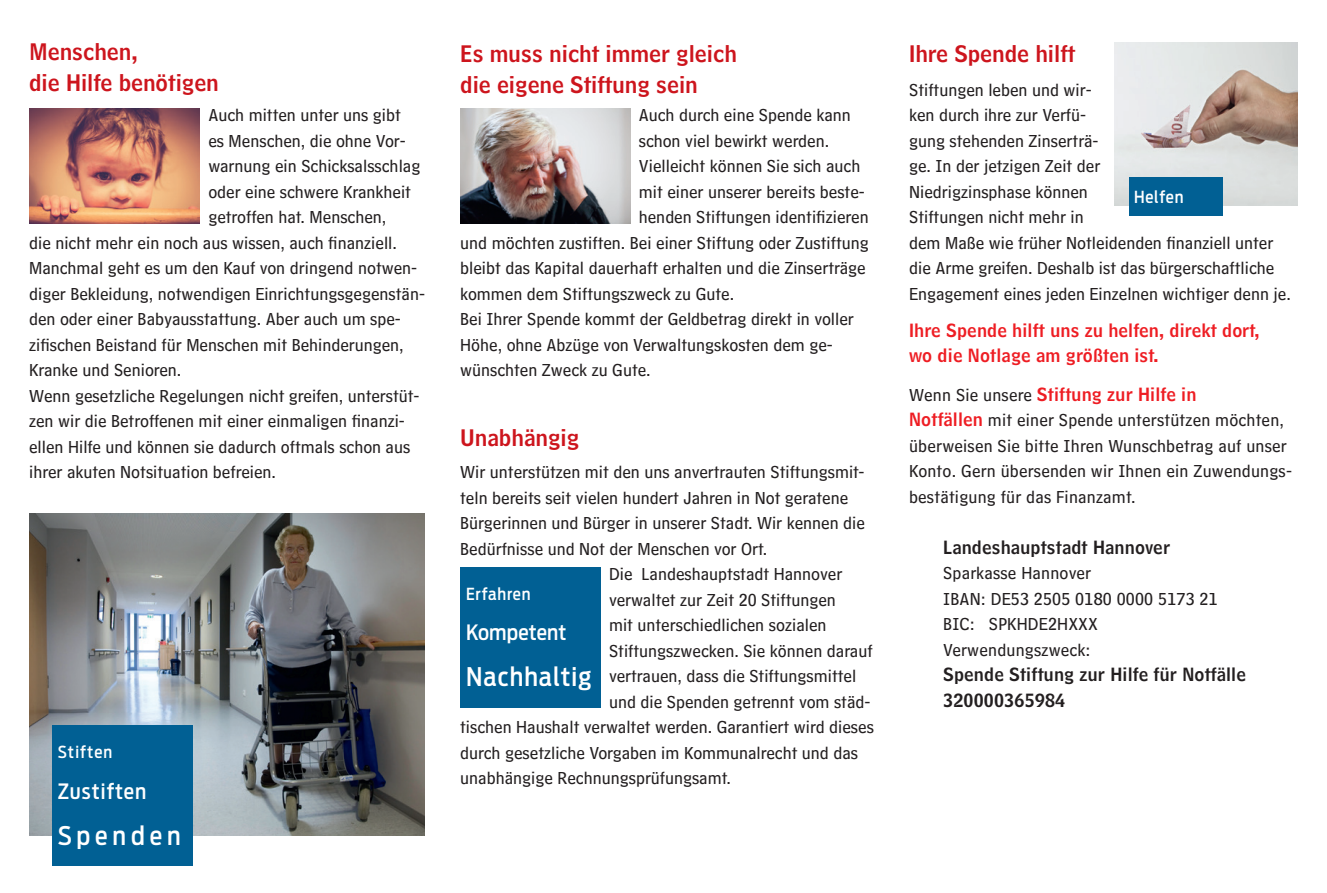
<style>
.page{position:relative;width:1327px;height:893px;background:#fff}
.page>*{position:absolute;margin:0;border:0;box-sizing:border-box;transform-origin:0 0}
.t1{font:500 25.5px "Antenna Cond";letter-spacing:.04em;color:#fff}
.t2{font:500 25.5px "Antenna Cond";letter-spacing:.19em;color:#fff}
.t3{font:22.5px/31.5px "HM Headline";color:#cd151d}
.t4{font:500 21px "Antenna Cond";letter-spacing:.05em;color:#fff}
.t5{font:500 21px "Antenna Cond";letter-spacing:.02em;color:#fff}
.t6{font:18px/25.5px "HM Text";color:#231f20}
.t7{font:18px/25.5px "HM Headline";letter-spacing:.01em;color:#ee1d23}
.t8{font:18px/25.5px "HM Headline";letter-spacing:.01em;color:#231f20}
.t9{font:500 16.5px "Antenna Cond";letter-spacing:.05em;color:#fff}
.t10{font:500 16.5px "Antenna Cond";letter-spacing:.07em;color:#fff}
.s1{font-family:"HM Text";color:#231f20}
.s2{font-family:"HM Headline";color:#ee1d23}
</style>
<div class="page">
<img style="left:460px;top:108px;width:170px;height:115px">
<img style="left:30px;top:108px;width:170px;height:115px">
<img style="left:30px;top:513px;width:395px;height:323px">
<div style="left:52px;top:725px;width:140px;height:140px;background:#016094"></div>
<div style="left:460px;top:568px;width:140px;height:140px;background:#016094"></div>
<img style="left:1114px;top:43px;width:183px;height:162px">
<div style="left:1129px;top:177px;width:94px;height:39px;background:#016094"></div>
<p class="t3" style="left:29px;top:33px;width:191px">Menschen,<br>die Hilfe benötigen</p>
<p class="t6" style="left:208px;top:99px;width:194px">Auch mitten unter uns gibt</p>
<p class="t6" style="left:208px;top:125px;width:199px">es Menschen, die ohne Vor-</p>
<p class="t6" style="left:208px;top:150px;width:213px">warnung ein Schicksalsschlag</p>
<p class="t6" style="left:208px;top:176px;width:204px">oder eine schwere Krankheit</p>
<p class="t6" style="left:208px;top:201px;width:179px">getroffen hat. Menschen,</p>
<p class="t6" style="left:29px;top:227px;width:369px">die nicht mehr ein noch aus wissen, auch finanziell.</p>
<p class="t6" style="left:29px;top:253px;width:390px">Manchmal geht es um den Kauf von dringend notwen-</p>
<p class="t6" style="left:29px;top:278px;width:397px">diger Bekleidung, notwendigen Einrichtungsgegenstän-</p>
<p class="t6" style="left:29px;top:304px;width:373px">den oder einer Babyausstattung. Aber auch um spe-</p>
<p class="t6" style="left:29px;top:329px;width:376px">zifischen Beistand für Menschen mit Behinderungen,</p>
<p class="t6" style="left:29px;top:355px;width:154px">Kranke und Senioren.</p>
<p class="t6" style="left:29px;top:380px;width:392px">Wenn gesetzliche Regelungen nicht greifen, unterstüt-</p>
<p class="t6" style="left:29px;top:406px;width:377px">zen wir die Betroffenen mit einer einmaligen finanzi-</p>
<p class="t6" style="left:29px;top:431px;width:383px">ellen Hilfe und können sie dadurch oftmals schon aus</p>
<p class="t6" style="left:29px;top:457px;width:248px">ihrer akuten Notsituation befreien.</p>
<p class="t10" style="left:58px;top:742px;width:56px">Stiften</p>
<p class="t4" style="left:58px;top:778px;width:90px">Zustiften</p>
<h1 class="t2" style="left:58px;top:821px;width:124px">Spenden</h1>
<p class="t3" style="left:460px;top:35px;width:278px">Es muss nicht immer gleich die eigene Stiftung sein</p>
<p class="t6" style="left:639px;top:99px;width:214px">Auch durch eine Spende kann</p>
<p class="t6" style="left:639px;top:125px;width:192px">schon viel bewirkt werden.</p>
<p class="t6" style="left:639px;top:150px;width:223px">Vielleicht können Sie sich auch</p>
<p class="t6" style="left:639px;top:176px;width:227px">mit einer unserer bereits beste-</p>
<p class="t6" style="left:639px;top:201px;width:231px">henden Stiftungen identifizieren</p>
<p class="t6" style="left:460px;top:227px;width:410px">und möchten zustiften. Bei einer Stiftung oder Zustiftung</p>
<p class="t6" style="left:460px;top:253px;width:407px">bleibt das Kapital dauerhaft erhalten und die Zinserträge</p>
<p class="t6" style="left:460px;top:278px;width:275px">kommen dem Stiftungszweck zu Gute.</p>
<p class="t6" style="left:460px;top:304px;width:395px">Bei Ihrer Spende kommt der Geldbetrag direkt in voller</p>
<p class="t6" style="left:460px;top:329px;width:374px">Höhe, ohne Abzüge von Verwaltungskosten dem ge-</p>
<p class="t6" style="left:460px;top:355px;width:192px">wünschten Zweck zu Gute.</p>
<p class="t3" style="left:460px;top:419px;width:121px">Unabhängig</p>
<p class="t6" style="left:460px;top:457px;width:406px">Wir unterstützen mit den uns anvertrauten Stiftungsmit-</p>
<p class="t6" style="left:460px;top:482px;width:390px">teln bereits seit vielen hundert Jahren in Not geratene</p>
<p class="t6" style="left:460px;top:508px;width:406px">Bürgerinnen und Bürger in unserer Stadt. Wir kennen die</p>
<p class="t6" style="left:460px;top:533px;width:308px">Bedürfnisse und Not der Menschen vor Ort.</p>
<p class="t6" style="left:609px;top:559px;width:235px">Die Landeshauptstadt Hannover</p>
<p class="t6" style="left:609px;top:584px;width:228px">verwaltet zur Zeit 20 Stiftungen</p>
<p class="t6" style="left:609px;top:610px;width:219px">mit unterschiedlichen sozialen</p>
<p class="t6" style="left:609px;top:635px;width:265px">Stiftungszwecken. Sie können darauf</p>
<p class="t6" style="left:609px;top:661px;width:249px">vertrauen, dass die Stiftungsmittel</p>
<p class="t6" style="left:609px;top:686px;width:263px">und die Spenden getrennt vom städ-</p>
<p class="t6" style="left:460px;top:712px;width:415px">tischen Haushalt verwaltet werden. Garantiert wird dieses</p>
<p class="t6" style="left:460px;top:737px;width:399px">durch gesetzliche Vorgaben im Kommunalrecht und das</p>
<p class="t6" style="left:460px;top:763px;width:272px">unabhängige Rechnungsprüfungsamt.</p>
<p class="t9" style="left:466px;top:585px;width:66px">Erfahren</p>
<p class="t5" style="left:466px;top:619px;width:102px">Kompetent</p>
<h1 class="t1" style="left:466px;top:661px;width:127px">Nachhaltig</h1>
<p class="t3" style="left:909px;top:35px;width:168px">Ihre Spende hilft</p>
<p class="t6" style="left:909px;top:74px;width:383px">Stiftungen leben und wir-<br>ken durch ihre zur Verfü-<br>gung stehenden Zinserträ-<br>ge. In der jetzigen Zeit der<br>Niedrigzinsphase können<br>Stiftungen nicht mehr in<br>dem Maße wie früher Notleidenden finanziell unter die Arme greifen. Deshalb ist das bürgerschaftliche Engagement eines jeden Einzelnen wichtiger denn je.</p>
<p class="t7" style="left:909px;top:315px;width:352px">Ihre Spende hilft uns zu helfen, direkt dort, wo die Notlage am größten ist.</p>
<p class="t7" style="left:909px;top:379px;width:289px"><span class="s1">Wenn Sie unsere</span> Stiftung zur Hilfe in</p>
<p class="t6" style="left:909px;top:404px;width:384px"><span class="s2">Notfällen</span> mit einer Spende unterstützen möchten, überweisen Sie bitte Ihren Wunschbetrag auf unser Konto. Gern übersenden wir Ihnen ein Zuwendungs&shy;bestätigung für das Finanzamt.</p>
<p class="t8" style="left:943px;top:532px;width:228px">Landeshauptstadt Hannover</p>
<p class="t6" style="left:943px;top:557px;width:276px">Sparkasse Hannover<br>IBAN: DE53 2505 0180 0000 5173 21<br>BIC: SPKHDE2HXXX<br>Verwendungszweck:</p>
<p class="t8" style="left:943px;top:659px;width:304px">Spende Stiftung zur Hilfe für Notfälle<br>320000365984</p>
<p class="t9" style="left:1134px;top:188px;width:51px">Helfen</p>
</div>
